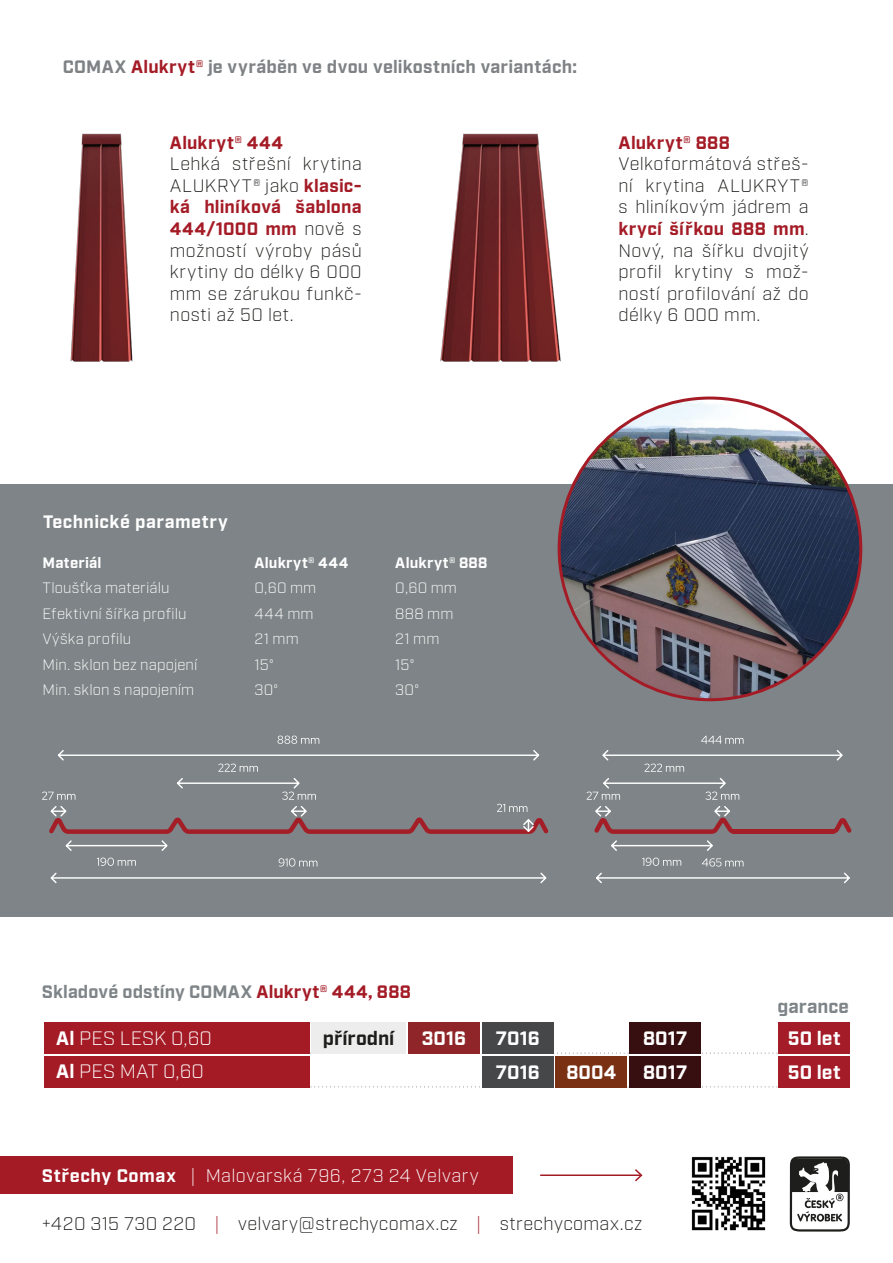
<style>
.page{position:relative;width:893px;height:1263px;background:#fff}
.page>*{position:absolute;margin:0;border:0;box-sizing:border-box;transform-origin:0 0}
.t1{font:700 19.35px "Industry";letter-spacing:.005em;color:#fff}
.t2{font:300 19.35px "Industry";letter-spacing:.005em;color:#fff}
.t3{font:700 19.35px "Industry";color:#1d1d1b}
.t4{font:700 18.9px "Industry";color:#7e8487}
.t5{font:300 18.15px "Industry";letter-spacing:.025em;color:#1d1d1b}
.t6{font:300 18.15px "Industry";letter-spacing:.025em;color:#fff}
.t7{font:300 18px/21.6px "Industry";letter-spacing:.03em;color:#1d1d1b;text-align:justify}
.t8{font:700 18px "Industry";letter-spacing:.015em;color:#7e8285}
.t9{font:700 18px "Industry";letter-spacing:.005em;color:#7e8487}
.t10{font:700 18px "Industry";letter-spacing:.03em;color:#a41b26}
.t11{font:700 18px "Industry";letter-spacing:.025em;color:#fff}
.t12{font:300 15px/25.5px "Industry";letter-spacing:.01em;color:#fff}
.t13{font:700 15px "Industry";letter-spacing:.02em;color:#fff}
.s1{color:#a41b26}
.s2{font-weight:700;color:#a41b26}
.s3{font-weight:700}
</style>
<div class="page">
<div style="left:0;top:484px;width:893px;height:432px;background:#7e8487"></div>
<img style="left:559px;top:398px;width:302px;height:302px;border-radius:151px">
<div style="left:0;top:1156px;width:512px;height:38px;background:#a41b26"></div>
<hr style="left:540px;top:1174px;width:101px;height:2px;background:#a41b26">
<svg style="left:635px;top:1169px;width:7px;height:12px"></svg>
<svg style="left:790px;top:1156px;width:60px;height:75px"></svg>
<img style="left:691px;top:1156px;width:75px;height:75px">
<svg style="left:279px;top:858px;width:38px;height:8px"></svg>
<svg style="left:702px;top:858px;width:41px;height:8px"></svg>
<svg style="left:277px;top:736px;width:42px;height:8px"></svg>
<svg style="left:701px;top:736px;width:43px;height:8px"></svg>
<svg style="left:51px;top:872px;width:495px;height:11px"></svg>
<svg style="left:97px;top:857px;width:39px;height:9px"></svg>
<svg style="left:642px;top:857px;width:39px;height:9px"></svg>
<svg style="left:596px;top:872px;width:254px;height:11px"></svg>
<svg style="left:58px;top:750px;width:481px;height:22px"></svg>
<svg style="left:587px;top:778px;width:152px;height:22px"></svg>
<svg style="left:602px;top:750px;width:241px;height:22px"></svg>
<svg style="left:42px;top:778px;width:507px;height:73px"></svg>
<svg style="left:594px;top:806px;width:258px;height:45px"></svg>
<img style="left:70px;top:133px;width:63px;height:229px">
<img style="left:440px;top:133px;width:121px;height:229px">
<svg style="left:309px;top:1053px;width:469px;height:1px"></svg>
<div style="left:44px;top:1022px;width:265px;height:32px;background:#a41b26"></div>
<div style="left:482px;top:1022px;width:71px;height:32px;background:#454749"></div>
<div style="left:408px;top:1022px;width:72px;height:32px;background:#8f2528"></div>
<div style="left:778px;top:1022px;width:72px;height:32px;background:#a41c27"></div>
<div style="left:312px;top:1022px;width:94px;height:32px;background:#eeeded"></div>
<svg style="left:309px;top:1086px;width:469px;height:1px"></svg>
<div style="left:44px;top:1056px;width:265px;height:31px;background:#a41b26"></div>
<div style="left:556px;top:1056px;width:71px;height:31px;background:#7a3013"></div>
<div style="left:629px;top:1022px;width:72px;height:32px;background:#380f11"></div>
<div style="left:629px;top:1056px;width:72px;height:31px;background:#380f11"></div>
<div style="left:482px;top:1056px;width:71px;height:31px;background:#454749"></div>
<div style="left:778px;top:1056px;width:72px;height:31px;background:#a41c27"></div>
<p class="t8" style="left:63px;top:56px;width:516px">COMAX <span class="s1">Alukryt®</span> je vyráběn ve dvou velikostních variantách:</p>
<p class="t10" style="left:170px;top:132px;width:114px">Alukryt® 444</p>
<p class="t7" style="left:170px;top:153px;width:193px">Lehká střešní krytina ALUKRYT® jako <span class="s2">klasic&shy;ká hliníková šablona 444/1000 mm</span> nově s možností výroby pásů krytiny do délky 6 000 mm se zárukou funkč&shy;nosti až 50 let.</p>
<p class="t10" style="left:618px;top:132px;width:113px">Alukryt® 888</p>
<p class="t7" style="left:618px;top:153px;width:192px">Velkoformátová střeš&shy;ní krytina ALUKRYT® s hliníkovým jádrem a <span class="s2">krycí šířkou 888 mm</span>.<br>Nový, na šířku dvojitý profil krytiny s mož&shy;ností profilování až do délky 6 000 mm.</p>
<p class="t11" style="left:43px;top:511px;width:186px">Technické parametry</p>
<p class="t13" style="left:43px;top:553px;width:60px">Materiál</p>
<p class="t12" style="left:43px;top:575px;width:156px">Tloušťka materiálu<br>Efektivní šířka profilu<br>Výška profilu<br>Min. sklon bez napojení<br>Min. sklon s napojením</p>
<p class="t13" style="left:255px;top:553px;width:95px">Alukryt® 444</p>
<p class="t12" style="left:255px;top:575px;width:63px">0,60 mm<br>444 mm<br>21 mm<br>15°<br>30°</p>
<p class="t13" style="left:395px;top:553px;width:94px">Alukryt® 888</p>
<p class="t12" style="left:395px;top:575px;width:63px">0,60 mm<br>888 mm<br>21 mm<br>15°<br>30°</p>
<p class="t9" style="left:42px;top:981px;width:371px">Skladové odstíny COMAX <span class="s1">Alukryt® 444, 888</span></p>
<p class="t4" style="left:777px;top:995px;width:73px">garance</p>
<p class="t2" style="left:56px;top:1026px;width:157px"><span class="s3">Al</span> PES LESK 0,60</p>
<p class="t1" style="left:422px;top:1026px;width:46px">3016</p>
<p class="t1" style="left:496px;top:1026px;width:45px">7016</p>
<p class="t1" style="left:788px;top:1026px;width:54px">50 let</p>
<p class="t3" style="left:323px;top:1026px;width:73px">přírodní</p>
<p class="t1" style="left:643px;top:1026px;width:46px">8017</p>
<p class="t2" style="left:56px;top:1060px;width:149px"><span class="s3">Al</span> PES MAT 0,60</p>
<p class="t1" style="left:566px;top:1060px;width:51px">8004</p>
<p class="t1" style="left:496px;top:1060px;width:45px">7016</p>
<p class="t1" style="left:643px;top:1060px;width:46px">8017</p>
<p class="t1" style="left:788px;top:1060px;width:54px">50 let</p>
<p class="t6" style="left:42px;top:1164px;width:438px"><span class="s3">Střechy Comax</span> | Malovarská 796, 273 24 Velvary</p>
<p class="t5" style="left:42px;top:1213px;width:602px">+420 315 730 220 <span class="s1">|</span> velvary@strechycomax.cz <span class="s1">|</span> strechycomax.cz</p>
</div>
